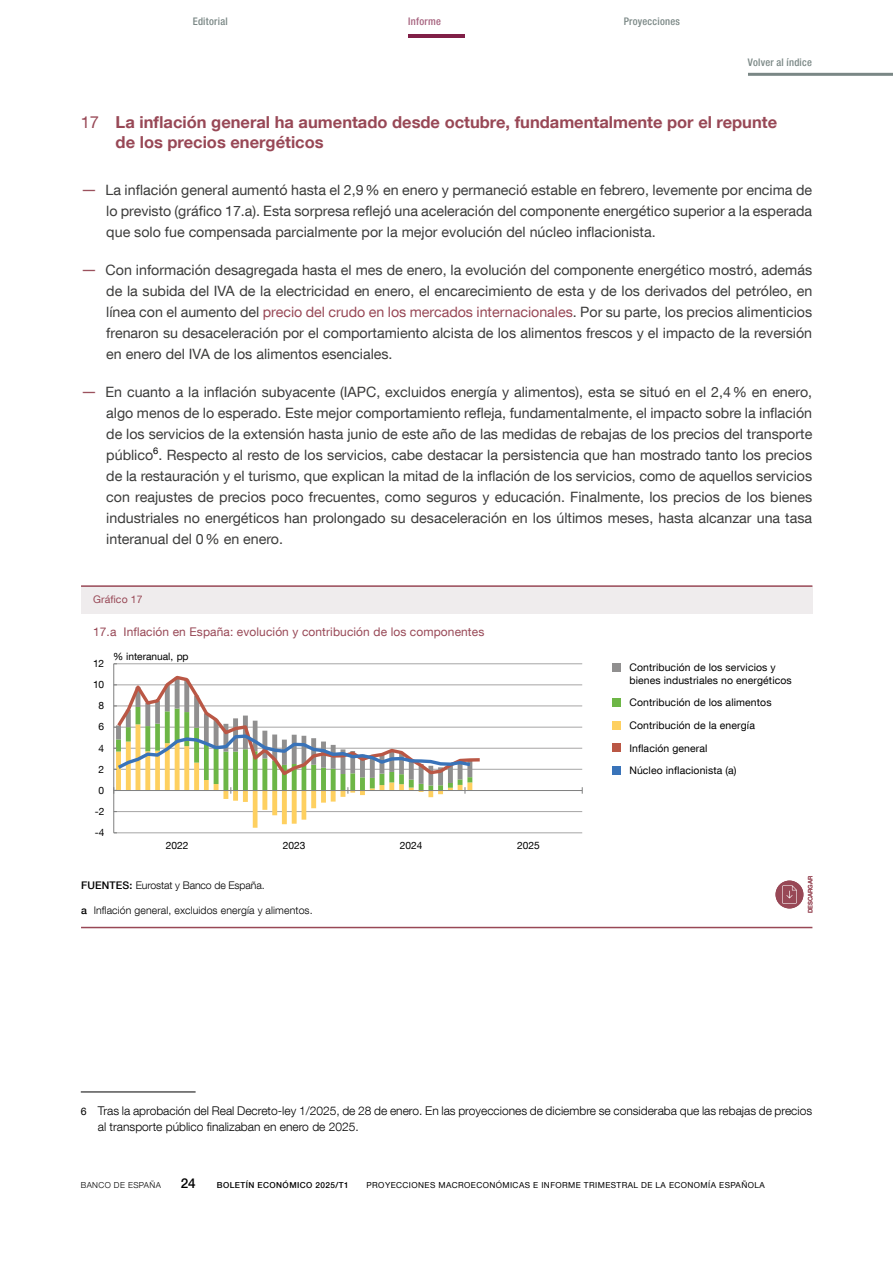
<style>
.page{position:relative;width:893px;height:1263px;background:#fff}
.page>*{position:absolute;margin:0;border:0;box-sizing:border-box;transform-origin:0 0}
.Ladillo_Ficha{font:700 16.5px/19.8px "Bd E Neue Helvetica";color:#984856}
.Texto_ficha_Bullets{font:14.25px/21px "Bd E Neue Helvetica";color:#3c3c3b;text-align:justify}
.t1{font:500 13.5px "Bd E Neue Helvetica";color:#000}
.Citas_1_fichas{font:300 12px/16.5px "Bd E Neue Helvetica";color:#000}
.t2{font:12px "Bd E Neue Helvetica";letter-spacing:.01em;color:#984856}
.t3{font:10.5px/22.8px "Bd E Neue Helvetica";letter-spacing:.01em;color:#000}
.t4{font:300 10.5px "Bd E Neue Helvetica";letter-spacing:.01em;color:#000}
.t5{font:500 condensed 10.5px "Bd E Neue Helvetica";letter-spacing:.025em;color:#7a8785}
.t6{font:300 10.5px "Bd E Neue Helvetica";letter-spacing:-.01em;color:#000}
.t7{font:10.5px "Bd E Neue Helvetica";letter-spacing:.01em;color:#984856}
.t8{font:500 condensed 10.5px "Bd E Neue Helvetica";letter-spacing:.025em;color:#a6627e}
.t9{font:10.2px "Bd E Neue Helvetica";letter-spacing:-.005em;color:#000}
.t10{font:8.25px "Bd E Neue Helvetica";letter-spacing:.05em;color:#000}
.t11{font:500 8.25px "Bd E Neue Helvetica";letter-spacing:.05em;color:#000}
.t12{font:300 8.25px "Bd E Neue Helvetica";letter-spacing:.05em;color:#000}
.t13{font:500 6px "Bd E Neue Helvetica";color:#984856}
.s1{font-weight:400}
.s2{font-size:16.5px;color:#9b515d}
.s3{color:#984856}
.s4{font-weight:500}
.s5{font-weight:400;font-size:10.5px}
</style>
<div class="page">
<hr style="left:408px;top:34px;width:57px;height:4px;background:#801f47">
<hr style="left:748px;top:73px;width:145px;height:3px;background:#7a8785">
<hr style="left:81px;top:1091px;width:115px;height:1px;background:#000">
<hr style="left:81px;top:927px;width:731px;height:1px;background:#984856">
<hr style="left:114px;top:832px;width:468px;height:1px;background:#a6a5a5">
<hr style="left:114px;top:811px;width:468px;height:1px;background:#a6a5a5">
<hr style="left:114px;top:769px;width:468px;height:1px;background:#a6a5a5">
<hr style="left:114px;top:748px;width:468px;height:1px;background:#a6a5a5">
<hr style="left:114px;top:727px;width:468px;height:1px;background:#a6a5a5">
<hr style="left:114px;top:706px;width:468px;height:1px;background:#a6a5a5">
<hr style="left:114px;top:685px;width:468px;height:1px;background:#a6a5a5">
<hr style="left:114px;top:663px;width:468px;height:1px;background:#a6a5a5">
<hr style="left:113px;top:664px;width:1px;height:169px;background:#7f8080">
<hr style="left:114px;top:790px;width:468px;height:1px;background:#7f8080">
<svg style="left:113px;top:674px;width:370px;height:159px"></svg>
<div style="left:613px;top:663px;width:8px;height:9px;background:#908f8f"></div>
<div style="left:613px;top:698px;width:8px;height:8px;background:#6db646"></div>
<div style="left:613px;top:721px;width:8px;height:8px;background:#fed060"></div>
<div style="left:613px;top:744px;width:8px;height:8px;background:#ba5745"></div>
<div style="left:613px;top:766px;width:8px;height:9px;background:#3973b9"></div>
<div style="left:81px;top:586px;width:731px;height:28px;background:#efeced"></div>
<hr style="left:81px;top:585px;width:731px;height:2px;background:#984856">
<div style="left:775px;top:880px;width:28px;height:28px;background:#984856;border-radius:50%"></div>
<svg style="left:782px;top:885px;width:15px;height:19px"></svg>
<p class="t5" style="left:193px;top:15px;width:37px">Editorial</p>
<p class="t5" style="left:624px;top:15px;width:58px">Proyecciones</p>
<p class="t8" style="left:408px;top:15px;width:34px">Informe</p>
<p class="t5" style="left:748px;top:56px;width:65px">Volver al índice</p>
<h3 class="Ladillo_Ficha" style="left:116px;top:112px;width:663px;text-indent:-35px"><span class="s1">17</span> La inflación general ha aumentado desde octubre, fundamentalmente por el repunte de los precios energéticos</h3>
<p class="Texto_ficha_Bullets" style="left:106px;top:179px;width:707px;text-indent:-26px"><span class="s2">—</span> La inflación general aumentó hasta el 2,9% en enero y permaneció estable en febrero, levemente por encima de lo previsto (gráfico 17.a). Esta sorpresa reflejó una aceleración del componente energético superior a la esperada que solo fue compensada parcialmente por la mejor evolución del núcleo inflacionista.</p>
<p class="Texto_ficha_Bullets" style="left:106px;top:259px;width:707px;text-indent:-26px"><span class="s2">—</span> Con información desagregada hasta el mes de enero, la evolución del componente energético mostró, además de la subida del IVA de la electricidad en enero, el encarecimiento de esta y de los derivados del petróleo, en línea con el aumento del <span class="s3">precio del crudo en los mercados internacionales</span>. Por su parte, los precios alimenticios frenaron su desaceleración por el comportamiento alcista de los alimentos frescos y el impacto de la reversión en enero del IVA de los alimentos esenciales.</p>
<p class="Texto_ficha_Bullets" style="left:106px;top:381px;width:707px;text-indent:-26px"><span class="s2">—</span> En cuanto a la inflación subyacente (IAPC, excluidos energía y alimentos), esta se situó en el 2,4% en enero, algo menos de lo esperado. Este mejor comportamiento refleja, fundamentalmente, el impacto sobre la inflación de los servicios de la extensión hasta junio de este año de las medidas de rebajas de los precios del transporte público<sup>6</sup>. Respecto al resto de los servicios, cabe destacar la persistencia que han mostrado tanto los precios de la restauración y el turismo, que explican la mitad de la inflación de los servicios, como de aquellos servicios con reajustes de precios poco frecuentes, como seguros y educación. Finalmente, los precios de los bienes industriales no energéticos han prolongado su desaceleración en los últimos meses, hasta alcanzar una tasa interanual del 0% en enero.</p>
<p class="t7" style="left:93px;top:593px;width:51px">Gráfico 17</p>
<p class="t2" style="left:93px;top:625px;width:393px">17.a Inflación en España: evolución y contribución de los componentes</p>
<p class="t9" style="left:93px;top:657px;width:13px">12</p>
<p class="t9" style="left:93px;top:678px;width:13px">10</p>
<p class="t9" style="left:99px;top:699px;width:7px">8</p>
<p class="t9" style="left:99px;top:720px;width:7px">6</p>
<p class="t9" style="left:99px;top:742px;width:7px">4</p>
<p class="t9" style="left:99px;top:763px;width:7px">2</p>
<p class="t9" style="left:99px;top:784px;width:7px">0</p>
<p class="t9" style="left:95px;top:805px;width:11px">-2</p>
<p class="t9" style="left:95px;top:826px;width:11px">-4</p>
<p class="t9" style="left:113px;top:650px;width:77px">% interanual, pp</p>
<p class="t9" style="left:166px;top:839px;width:24px">2022</p>
<p class="t9" style="left:283px;top:839px;width:24px">2023</p>
<p class="t9" style="left:400px;top:839px;width:24px">2024</p>
<p class="t9" style="left:517px;top:839px;width:24px">2025</p>
<p class="t6" style="left:81px;top:878px;width:185px"><span class="s4">FUENTES:</span> Eurostat y Banco de España.</p>
<p class="t4" style="left:81px;top:904px;width:233px"><span class="s4">a</span> Inflación general, excluidos energía y alimentos.</p>
<p class="t3" style="left:629px;top:661px;width:164px;line-height:12.6px">Contribución de los servicios y bienes industriales no energéticos</p>
<p class="t3" style="left:629px;top:691px;width:144px">Contribución de los alimentos<br>Contribución de la energía<br>Inflación general<br>Núcleo inflacionista (a)</p>
<p class="t13" style="left:807px;top:913px;width:39px;rotate:-90deg">DESCARGAR</p>
<p class="Citas_1_fichas" style="left:98px;top:1102px;width:716px;text-indent:-17px"><span class="s5">6</span> Tras la aprobación del Real Decreto-ley 1/2025, de 28 de enero. En las proyecciones de diciembre se consideraba que las rebajas de precios al transporte público finalizaban en enero de 2025.</p>
<p class="t12" style="left:81px;top:1180px;width:82px">BANCO DE ESPAÑA</p>
<p class="t1" style="left:181px;top:1175px;width:16px">24</p>
<p class="t11" style="left:217px;top:1180px;width:133px">BOLETÍN ECONÓMICO 2025/T1</p>
<p class="t10" style="left:366px;top:1180px;width:400px">PROYECCIONES MACROECONÓMICAS E INFORME TRIMESTRAL DE LA ECONOMÍA ESPAÑOLA</p>
</div>
